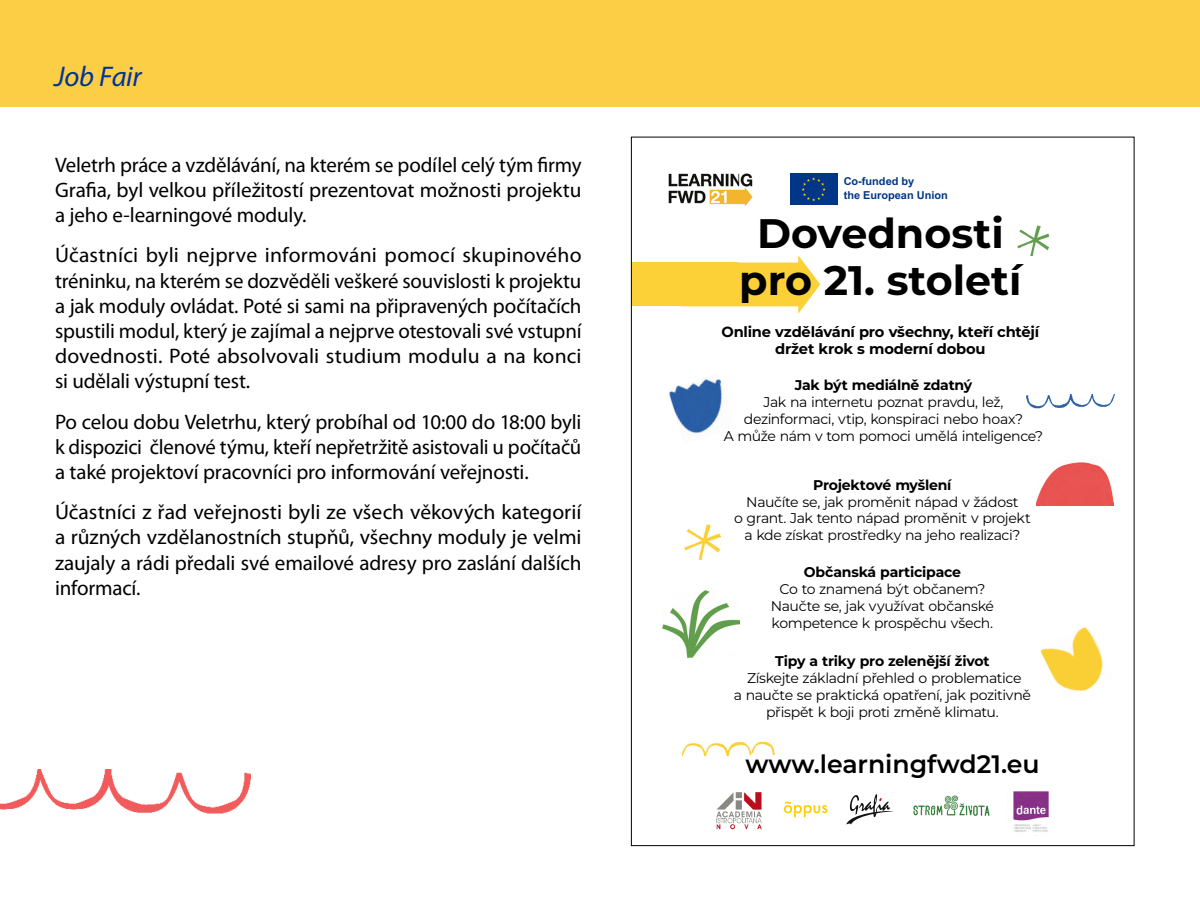
<style>
.page{position:relative;width:1200px;height:900px;background:#fff}
.page>*{position:absolute;margin:0;border:0;box-sizing:border-box;transform-origin:0 0}
.t1{font:700 41.25px/47.5px "Montserrat";color:#000;text-align:center}
.t2{font:italic 28.5px "Myriad Pro";letter-spacing:-.01em;color:#039}
.t3{font:600 25.2px "Montserrat";color:#000}
.t4{font:21px/25.2px "Myriad Pro";letter-spacing:-.01em;color:#000;text-align:justify}
.t5{font:700 14.7px/17.5px "Montserrat";letter-spacing:-.015em;color:#000;text-align:center}
.t6{font:14.1px/17px "Montserrat";letter-spacing:-.03em;color:#000;text-align:center}
.t7{font:700 14.1px "Montserrat";letter-spacing:-.015em;color:#000}
.t8{font:700 10.95px/13.2px "Arial";color:#003685}
</style>
<div class="page">
<div style="left:0;top:0;width:1200px;height:106px;background:#fbce45"></div>
<svg style="left:681px;top:255px;width:139px;height:59px"></svg>
<div style="left:631px;top:262px;width:107px;height:44px;background:#fcd137"></div>
<img style="left:1018px;top:225px;width:31px;height:31px">
<img style="left:1036px;top:462px;width:78px;height:43px">
<img style="left:669px;top:378px;width:55px;height:58px">
<img style="left:663px;top:590px;width:77px;height:67px">
<img style="left:1040px;top:627px;width:63px;height:64px">
<img style="left:1026px;top:394px;width:89px;height:14px">
<div style="left:790px;top:173px;width:48px;height:32px;background:#003685"></div>
<svg style="left:802px;top:177px;width:24px;height:24px"></svg>
<img style="left:684px;top:524px;width:36px;height:36px">
<img style="left:682px;top:742px;width:92px;height:14px">
<img style="left:746px;top:754px;width:28px;height:2px">
<svg style="left:846px;top:794px;width:48px;height:31px"></svg>
<img style="left:668px;top:173px;width:85px;height:34px">
<img style="left:913px;top:795px;width:77px;height:21px">
<svg style="left:784px;top:802px;width:43px;height:15px"></svg>
<img style="left:1013px;top:791px;width:36px;height:41px">
<img style="left:716px;top:792px;width:46px;height:38px">
<img style="left:0;top:770px;width:251px;height:44px">
<h2 class="t2" style="left:54px;top:59px;width:89px">Job Fair</h2>
<p class="t4" style="left:55px;top:152px;width:528px">Veletrh práce a vzdělávání, na kterém se podílel celý tým firmy Grafia, byl velkou příležitostí prezentovat možnosti projektu a jeho e-learningové moduly.</p>
<p class="t4" style="left:55px;top:242px;width:528px">Účastníci byli nejprve informováni pomocí skupinového tréninku, na kterém se dozvěděli veškeré souvislosti k projektu a jak moduly ovládat. Poté si sami na připravených počítačích spustili modul, který je zajímal a nejprve otestovali své vstupní dovednosti. Poté absolvovali studium modulu a na konci si udělali výstupní test.</p>
<p class="t4" style="left:55px;top:409px;width:528px">Po celou dobu Veletrhu, který probíhal od 10:00 do 18:00 byli k dispozici členové týmu, kteří nepřetržitě asistovali u počítačů a také projektoví pracovníci pro informování veřejnosti.</p>
<p class="t4" style="left:55px;top:499px;width:528px">Účastníci z řad veřejnosti byli ze všech věkových kategorií a různých vzdělanostních stupňů, všechny moduly je velmi zaujaly a rádi předali své emailové adresy pro zaslání dalších informací.</p>
<p class="t8" style="left:844px;top:175px;width:106px">Co-funded by<br>the European Union</p>
<h1 class="t1" style="left:739px;top:207px;width:284px">Dovednosti pro 21. století</h1>
<p class="t5" style="left:722px;top:322px;width:319px">Online vzdělávání pro všechny, kteří chtějí držet krok s moderní dobou</p>
<p class="t7" style="left:795px;top:375px;width:179px">Jak být mediálně zdatný</p>
<p class="t6" style="left:724px;top:393px;width:321px">Jak na internetu poznat pravdu, lež, dezinformaci, vtip, konspiraci nebo hoax?<br>A může nám v tom pomoci umělá inteligence?</p>
<p class="t7" style="left:813px;top:475px;width:140px">Projektové myšlení</p>
<p class="t6" style="left:734px;top:493px;width:298px">Naučíte se, jak proměnit nápad v žádost<br>o grant. Jak tento nápad proměnit v projekt a kde získat prostředky na jeho realizaci?</p>
<p class="t7" style="left:804px;top:562px;width:159px">Občanská participace</p>
<p class="t6" style="left:771px;top:580px;width:225px">Co to znamená být občanem?<br>Naučte se, jak využívat občanské kompetence k prospěchu všech.</p>
<p class="t7" style="left:775px;top:651px;width:216px">Tipy a triky pro zelenější život</p>
<p class="t6" style="left:734px;top:669px;width:299px">Získejte základní přehled o problematice<br>a naučte se praktická opatření, jak pozitivně přispět k boji proti změně klimatu.</p>
<p class="t3" style="left:746px;top:746px;width:295px">www.learningfwd21.eu</p>
</div>
